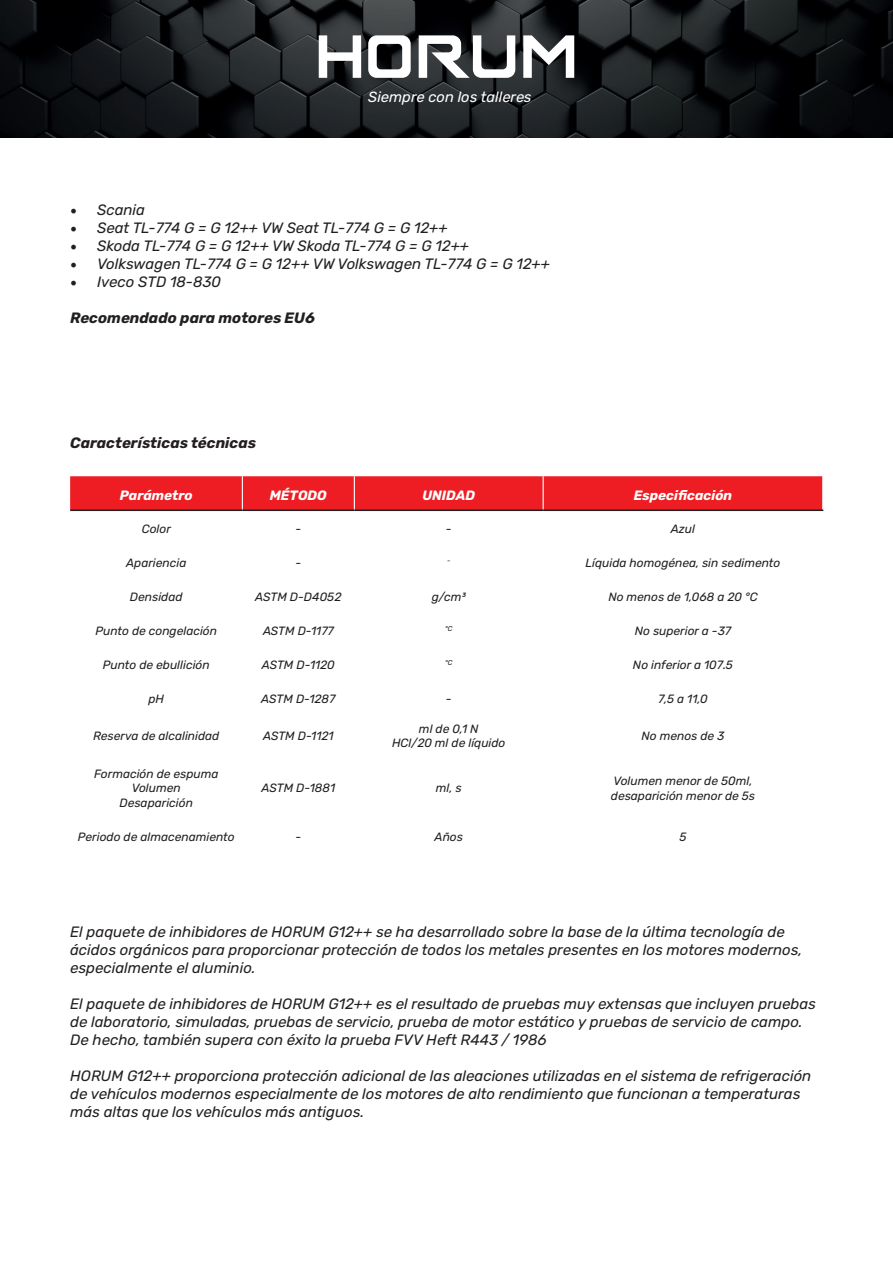
<style>
.page{position:relative;width:893px;height:1263px;background:#fff}
.page>*{position:absolute;margin:0;border:0;box-sizing:border-box;transform-origin:0 0}
.t1{font:italic 15px/18px "Rubik";color:#231f20}
.t2{font:italic 700 15px "Rubik";color:#231f20}
.t3{font:italic 14.7px "Rubik";color:#fff}
.t4{font:italic 700 13.5px "Rubik";color:#fff}
.t5{font:italic 12px/14.4px "Rubik";color:#231f20;text-align:center}
.t6{font:italic 7.05px "Rubik";color:#231f20}
.s1{font-family:"Minion Pro";font-style:normal;font-size:18px}
</style>
<div class="page">
<img style="left:0;top:0;width:893px;height:138px">
<svg style="left:319px;top:35px;width:92px;height:43px"></svg>
<svg style="left:419px;top:35px;width:96px;height:43px"></svg>
<svg style="left:523px;top:35px;width:51px;height:43px"></svg>
<div style="left:70px;top:476px;width:752px;height:33px;background:#ee1d23"></div>
<hr style="left:242px;top:476px;width:1px;height:33px;background:#fff">
<hr style="left:354px;top:476px;width:1px;height:33px;background:#fff">
<hr style="left:543px;top:476px;width:1px;height:33px;background:#fff">
<hr style="left:70px;top:509px;width:172px;height:2px;background:#231f20">
<hr style="left:242px;top:509px;width:112px;height:2px;background:#231f20">
<hr style="left:354px;top:509px;width:189px;height:2px;background:#231f20">
<hr style="left:543px;top:509px;width:280px;height:2px;background:#231f20">
<p class="t3" style="left:368px;top:89px;width:165px">Siempre con los talleres</p>
<p class="t1" style="left:70px;top:201px;width:76px"><span class="s1">•</span> Scania</p>
<p class="t1" style="left:70px;top:219px;width:379px"><span class="s1">•</span> Seat TL-774 G = G 12++ VW Seat TL-774 G = G 12++</p>
<p class="t1" style="left:70px;top:237px;width:400px"><span class="s1">•</span> Skoda TL-774 G = G 12++ VW Skoda TL-774 G = G 12++</p>
<p class="t1" style="left:70px;top:255px;width:481px"><span class="s1">•</span> Volkswagen TL-774 G = G 12++ VW Volkswagen TL-774 G = G 12++</p>
<p class="t1" style="left:70px;top:273px;width:152px"><span class="s1">•</span> Iveco STD 18-830</p>
<p class="t2" style="left:70px;top:309px;width:246px">Recomendado para motores EU6</p>
<p class="t2" style="left:70px;top:435px;width:187px">Características técnicas</p>
<p class="t4" style="left:120px;top:487px;width:75px">Parámetro</p>
<p class="t4" style="left:270px;top:487px;width:59px">MÉTODO</p>
<p class="t4" style="left:422px;top:487px;width:54px">UNIDAD</p>
<p class="t4" style="left:634px;top:487px;width:100px">Especificación</p>
<p class="t5" style="left:142px;top:522px;width:31px">Color</p>
<p class="t5" style="left:295px;top:522px;width:7px">-</p>
<p class="t5" style="left:446px;top:522px;width:7px">-</p>
<p class="t5" style="left:671px;top:522px;width:26px">Azul</p>
<p class="t5" style="left:126px;top:556px;width:62px">Apariencia</p>
<p class="t5" style="left:295px;top:556px;width:7px">-</p>
<p class="t6" style="left:447px;top:557px;width:5px">-</p>
<p class="t5" style="left:586px;top:556px;width:196px">Líquida homogénea, sin sedimento</p>
<p class="t5" style="left:130px;top:590px;width:54px">Densidad</p>
<p class="t5" style="left:255px;top:590px;width:88px">ASTM D-D4052</p>
<p class="t5" style="left:432px;top:590px;width:35px">g/cm³</p>
<p class="t5" style="left:608px;top:590px;width:151px">No menos de 1,068 a 20 °C</p>
<p class="t5" style="left:95px;top:624px;width:123px">Punto de congelación</p>
<p class="t5" style="left:263px;top:624px;width:72px">ASTM D-1177</p>
<p class="t6" style="left:445px;top:625px;width:9px">°C</p>
<p class="t5" style="left:635px;top:624px;width:98px">No superior a -37</p>
<p class="t5" style="left:103px;top:658px;width:108px">Punto de ebullición</p>
<p class="t5" style="left:262px;top:658px;width:75px">ASTM D-1120</p>
<p class="t6" style="left:445px;top:659px;width:9px">°C</p>
<p class="t5" style="left:633px;top:658px;width:102px">No inferior a 107.5</p>
<p class="t5" style="left:148px;top:692px;width:17px">pH</p>
<p class="t5" style="left:261px;top:692px;width:76px">ASTM D-1287</p>
<p class="t5" style="left:446px;top:692px;width:7px">-</p>
<p class="t5" style="left:658px;top:692px;width:51px">7,5 a 11,0</p>
<p class="t5" style="left:93px;top:729px;width:128px">Reserva de alcalinidad</p>
<p class="t5" style="left:263px;top:729px;width:72px">ASTM D-1121</p>
<p class="t5" style="left:392px;top:722px;width:115px">ml de 0,1 N<br>HCl/20 ml de líquido</p>
<p class="t5" style="left:641px;top:729px;width:84px">No menos de 3</p>
<p class="t5" style="left:94px;top:767px;width:126px">Formación de espuma<br>Volumen<br>Desaparición</p>
<p class="t5" style="left:262px;top:781px;width:75px">ASTM D-1881</p>
<p class="t5" style="left:436px;top:781px;width:27px">ml, s</p>
<p class="t5" style="left:611px;top:774px;width:146px;text-align:left">Volumen menor de 50ml, desaparición menor de 5s</p>
<p class="t5" style="left:78px;top:830px;width:158px">Periodo de almacenamiento</p>
<p class="t5" style="left:295px;top:830px;width:7px">-</p>
<p class="t5" style="left:435px;top:830px;width:30px">Años</p>
<p class="t5" style="left:679px;top:830px;width:9px">5</p>
<p class="t1" style="left:70px;top:923px;width:734px">El paquete de inhibidores de HORUM G12++ se ha desarrollado sobre la base de la última tecnología de ácidos orgánicos para proporcionar protección de todos los metales presentes en los motores modernos, especialmente el aluminio.</p>
<p class="t1" style="left:70px;top:995px;width:747px">El paquete de inhibidores de HORUM G12++ es el resultado de pruebas muy extensas que incluyen pruebas de laboratorio, simuladas, pruebas de servicio, prueba de motor estático y pruebas de servicio de campo.<br>De hecho, también supera con éxito la prueba FVV Heft R443 / 1986</p>
<p class="t1" style="left:70px;top:1067px;width:743px">HORUM G12++ proporciona protección adicional de las aleaciones utilizadas en el sistema de refrigeración de vehículos modernos especialmente de los motores de alto rendimiento que funcionan a temperaturas más altas que los vehículos más antiguos.</p>
</div>
